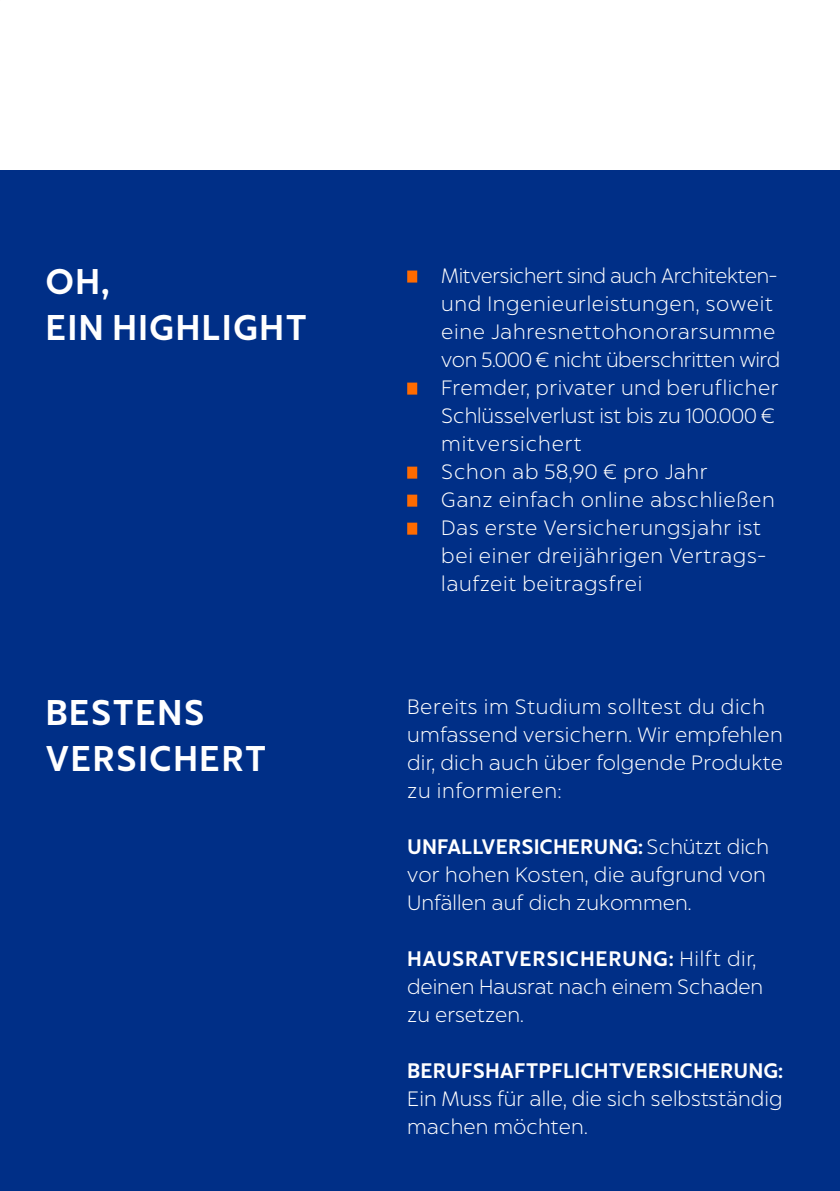
<style>
.page{position:relative;width:840px;height:1191px;background:#fff}
.page>*{position:absolute;margin:0;border:0;box-sizing:border-box;transform-origin:0 0}
.t1{font:500 34px/46px "Captura Now";letter-spacing:.03em;color:#fff}
.t2{font:200 20px/28px "Captura Now";letter-spacing:.03em;color:#fff}
.t3{font:200 20px/28px "Captura Now";letter-spacing:.01em;color:#fff}
.t4{font:200 20px/28px "Captura Now";letter-spacing:-.01em;color:#fff}
.s1{font-weight:500}
</style>
<div class="page">
<div style="left:0;top:170px;width:839px;height:1021px;background:#002f87"></div>
<div style="left:407px;top:270px;width:10px;height:12px;background:#ff6b00"></div>
<div style="left:407px;top:382px;width:10px;height:12px;background:#ff6b00"></div>
<div style="left:407px;top:466px;width:10px;height:12px;background:#ff6b00"></div>
<div style="left:407px;top:494px;width:10px;height:12px;background:#ff6b00"></div>
<div style="left:407px;top:522px;width:10px;height:12px;background:#ff6b00"></div>
<p class="t1" style="left:45px;top:256px;width:263px">OH,<br>EIN HIGHLIGHT</p>
<p class="t1" style="left:45px;top:687px;width:222px">BESTENS<br>VERSICHERT</p>
<p class="t2" style="left:441px;top:260px;width:340px">Mitversichert sind auch Architekten&shy;und Ingenieurleistungen, soweit eine Jahresnettohonorarsumme von 5.000 € nicht überschritten wird<br>Fremder, privater und beruflicher<br>Schlüsselverlust ist bis zu 100.000 € mitversichert<br>Schon ab 58,90 € pro Jahr<br>Ganz einfach online abschließen<br>Das erste Versicherungsjahr ist bei einer dreijährigen Vertrags&shy;laufzeit beitragsfrei</p>
<p class="t3" style="left:407px;top:691px;width:377px">Bereits im Studium solltest du dich umfassend versichern. Wir empfehlen dir, dich auch über folgende Produkte zu informieren:</p>
<p class="t3" style="left:407px;top:831px;width:363px"><span class="s1">UNFALLVERSICHERUNG:</span> Schützt dich vor hohen Kosten, die aufgrund von<br>Unfällen auf dich zukommen.</p>
<p class="t4" style="left:407px;top:943px;width:357px"><span class="s1">HAUSRATVERSICHERUNG:</span> Hilft dir, deinen Hausrat nach einem Schaden zu ersetzen.</p>
<p class="t3" style="left:407px;top:1055px;width:377px;text-align:justify"><span class="s1">BERUFSHAFTPFLICHTVERSICHERUNG:<br></span>Ein Muss für alle, die sich selbstständig machen möchten.</p>
</div>
